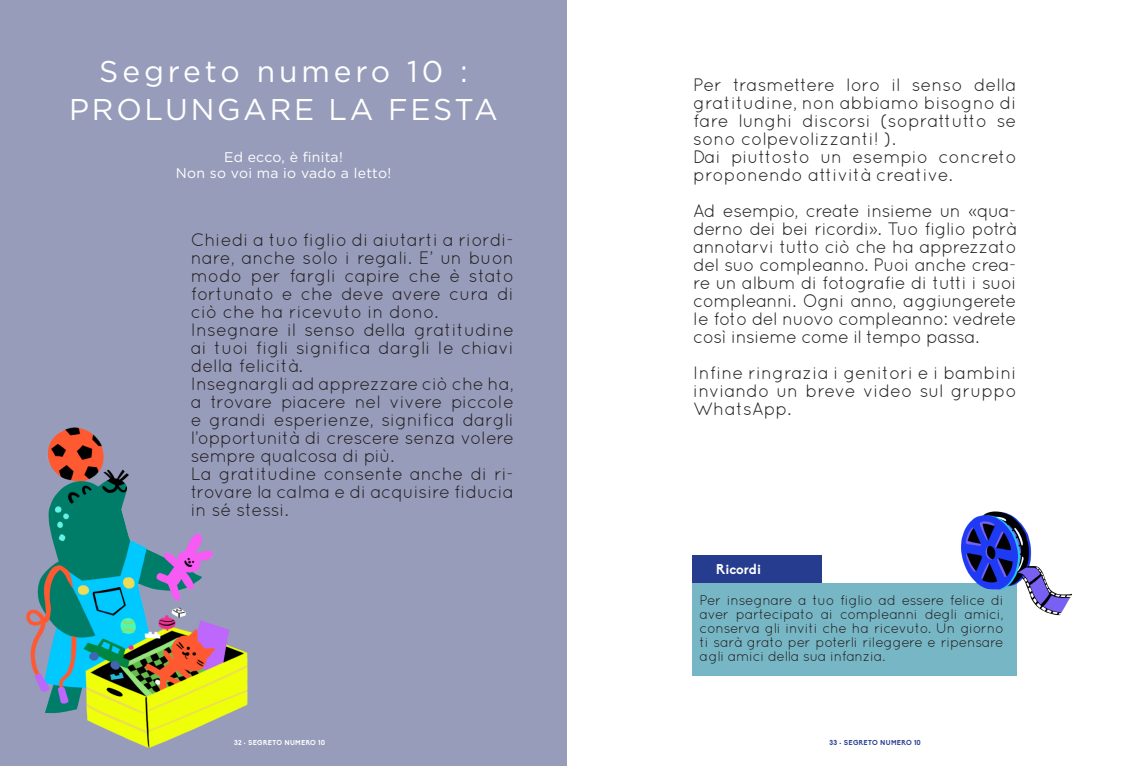
<style>
.page{position:relative;width:1134px;height:766px;background:#fff}
.page>*{position:absolute;margin:0;border:0;box-sizing:border-box;transform-origin:0 0}
.t1{font:30px "Gotham";letter-spacing:.09em;color:#fff}
.t2{font:30px "Gotham";letter-spacing:.13em;color:#fff}
.texte_courant{font:18px/18px "Quicksand";letter-spacing:-.01em;color:#231f20;text-align:justify}
.texte_courant-2{font:14px/14px "Quicksand";letter-spacing:-.025em;color:#231f20;text-align:justify}
.t3{font:14px "Gotham";letter-spacing:.02em;color:#fff}
.texte_courant-3{font:700 14px "Biko";letter-spacing:-.005em;color:#fff}
.t4{font:700 7px "Biko";letter-spacing:.05em;color:#fff}
.t5{font:700 7px "Biko";letter-spacing:.05em;color:#263c8f}
</style>
<div class="page">
<div style="left:0;top:0;width:567px;height:765px;background:#979cba"></div>
<div style="left:692px;top:583px;width:324px;height:93px;background:#77b7c5"></div>
<div style="left:692px;top:555px;width:130px;height:28px;background:#263c8f"></div>
<img style="left:26px;top:427px;width:222px;height:322px">
<img style="left:961px;top:511px;width:111px;height:113px">
<p class="t2" style="left:99px;top:52px;width:370px">Segreto numero 10 :</p>
<p class="t1" style="left:69px;top:90px;width:430px">PROLUNGARE LA FESTA</p>
<p class="t3" style="left:224px;top:148px;width:120px">Ed ecco, è finita!</p>
<p class="t3" style="left:176px;top:164px;width:217px">Non so voi ma io vado a letto!</p>
<p class="texte_courant" style="left:191px;top:230px;width:325px">Chiedi a tuo figlio di aiutarti a riordi&shy;nare, anche solo i regali. E’ un buon modo per fargli capire che è stato fortunato e che deve avere cura di ciò che ha ricevuto in dono.</p>
<p class="texte_courant" style="left:191px;top:320px;width:325px">Insegnare il senso della gratitudine ai tuoi figli significa dargli le chiavi della felicità.</p>
<p class="texte_courant" style="left:191px;top:374px;width:325px">Insegnargli ad apprezzare ciò che ha, a trovare piacere nel vivere piccole e grandi esperienze, significa dargli l’opportunità di crescere senza volere sempre qualcosa di più.</p>
<p class="texte_courant" style="left:191px;top:464px;width:325px">La gratitudine consente anche di ri&shy;trovare la calma e di acquisire fiducia in sé stessi.</p>
<p class="texte_courant" style="left:693px;top:75px;width:325px">Per trasmettere loro il senso della gratitudine, non abbiamo bisogno di fare lunghi discorsi (soprattutto se sono colpevolizzanti! ).</p>
<p class="texte_courant" style="left:693px;top:147px;width:325px">Dai piuttosto un esempio concreto proponendo attività creative.</p>
<p class="texte_courant" style="left:693px;top:201px;width:325px">Ad esempio, create insieme un «qua&shy;derno dei bei ricordi». Tuo figlio potrà annotarvi tutto ciò che ha apprezzato del suo compleanno. Puoi anche crea&shy;re un album di fotografie di tutti i suoi compleanni. Ogni anno, aggiungerete le foto del nuovo compleanno: vedrete così insieme come il tempo passa.</p>
<p class="texte_courant" style="left:693px;top:363px;width:325px">Infine ringrazia i genitori e i bambini inviando un breve video sul gruppo WhatsApp.</p>
<p class="texte_courant-3" style="left:716px;top:560px;width:46px">Ricordi</p>
<p class="texte_courant-2" style="left:700px;top:592px;width:306px">Per insegnare a tuo figlio ad essere felice di aver partecipato ai compleanni degli amici, conserva gli inviti che ha ricevuto. Un giorno ti sarà grato per poterli rileggere e ripensare agli amici della sua infanzia.</p>
<p class="t4" style="left:234px;top:738px;width:93px">32 • SEGRETO NUMERO 10</p>
<p class="t5" style="left:829px;top:738px;width:93px">33 • SEGRETO NUMERO 10</p>
</div>
